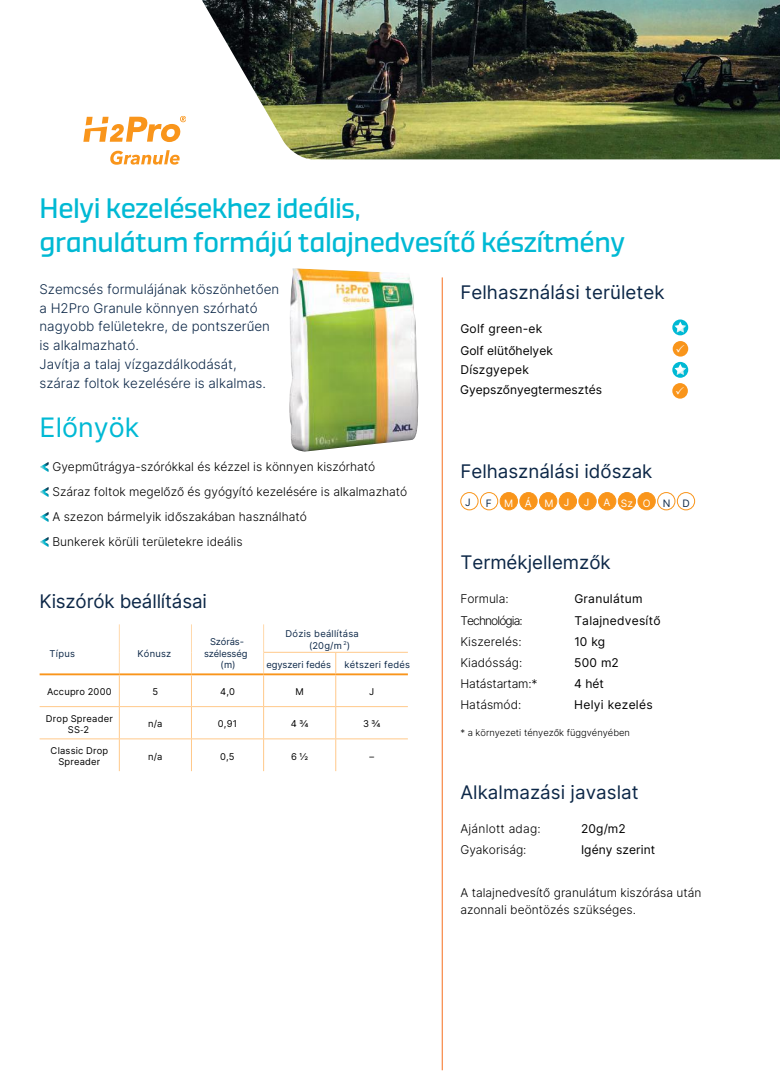
<style>
.page{position:relative;width:780px;height:1088px;background:#fff}
.page>*{position:absolute;margin:0;border:0;box-sizing:border-box;transform-origin:0 0}
.t1{font:28.12px/33.8px "Demo";letter-spacing:-.015em;color:#00b9d4}
.t2{font:26.75px "Inter";color:#00b9d4}
.t3{font:18.75px "Inter";color:#0c2747}
.t4{font:300 13.38px/18.8px "Inter";color:#0c2747}
.t5{font:300 12px/25px "Inter";color:#000}
.t6{font:12px/21.2px "Inter";letter-spacing:.015em;color:#000}
.t7{font:300 12px "Inter";letter-spacing:.02em;color:#000}
.t8{font:300 12px "Inter";letter-spacing:-.075em;color:#000}
.t9{font:10.25px "Inter";letter-spacing:1.13em;color:#fff}
.t10{font:10.25px "Inter";color:#0c2747}
.t11{font:9.38px/11.2px "Inter";letter-spacing:.025em;color:#000;text-align:center}
.t12{font:9.38px/11.2px "Inter";letter-spacing:.025em;color:#0c2747}
.t13{font:300 9.38px "Inter";color:#000}
.t14{font:9.38px/11.2px "Inter";letter-spacing:-.01em;color:#0c2747;text-align:center}
.t15{font:9.38px "Inter";letter-spacing:-.005em;color:#0c2747}
.s1{font-family:"Myriad Pro"}
.s2{color:#0c2747}
</style>
<div class="page">
<svg style="left:40px;top:462px;width:9px;height:10px"></svg>
<svg style="left:40px;top:487px;width:9px;height:10px"></svg>
<svg style="left:40px;top:512px;width:9px;height:10px"></svg>
<svg style="left:40px;top:537px;width:9px;height:10px"></svg>
<div style="left:460px;top:492px;width:18px;height:18px;border:1px solid #f9951b;border-radius:50%"></div>
<div style="left:480px;top:492px;width:18px;height:18px;border:1px solid #f9951b;border-radius:50%"></div>
<div style="left:500px;top:492px;width:17px;height:18px;background:#f9951b;border-radius:50%"></div>
<div style="left:500px;top:492px;width:17px;height:18px;border:1px solid #f9951b;border-radius:50%"></div>
<div style="left:520px;top:492px;width:17px;height:18px;background:#f9951b;border-radius:50%"></div>
<div style="left:519px;top:492px;width:18px;height:18px;border:1px solid #f9951b;border-radius:50%"></div>
<div style="left:539px;top:492px;width:18px;height:18px;background:#f9951b;border-radius:50%"></div>
<div style="left:539px;top:492px;width:18px;height:18px;border:1px solid #f9951b;border-radius:50%"></div>
<div style="left:559px;top:492px;width:17px;height:18px;background:#f9951b;border-radius:50%"></div>
<div style="left:559px;top:492px;width:17px;height:18px;border:1px solid #f9951b;border-radius:50%"></div>
<div style="left:579px;top:492px;width:17px;height:18px;background:#f9951b;border-radius:50%"></div>
<div style="left:578px;top:492px;width:18px;height:18px;border:1px solid #f9951b;border-radius:50%"></div>
<div style="left:598px;top:492px;width:18px;height:18px;background:#f9951b;border-radius:50%"></div>
<div style="left:598px;top:492px;width:18px;height:18px;border:1px solid #f9951b;border-radius:50%"></div>
<div style="left:618px;top:492px;width:17px;height:18px;background:#f9951b;border-radius:50%"></div>
<div style="left:618px;top:492px;width:18px;height:18px;border:1px solid #f9951b;border-radius:50%"></div>
<div style="left:638px;top:492px;width:17px;height:18px;background:#f9951b;border-radius:50%"></div>
<div style="left:637px;top:492px;width:18px;height:18px;border:1px solid #f9951b;border-radius:50%"></div>
<div style="left:657px;top:492px;width:18px;height:18px;border:1px solid #f9951b;border-radius:50%"></div>
<div style="left:677px;top:492px;width:18px;height:18px;border:1px solid #f9951b;border-radius:50%"></div>
<svg style="left:672px;top:319px;width:16px;height:16px"></svg>
<svg style="left:674px;top:322px;width:12px;height:11px"></svg>
<svg style="left:672px;top:341px;width:16px;height:16px"></svg>
<svg style="left:672px;top:362px;width:16px;height:16px"></svg>
<svg style="left:674px;top:364px;width:12px;height:11px"></svg>
<img style="left:289px;top:268px;width:129px;height:184px">
<svg style="left:40px;top:675px;width:368px;height:96px"></svg>
<svg style="left:119px;top:624px;width:1px;height:49px"></svg>
<svg style="left:191px;top:624px;width:1px;height:49px"></svg>
<svg style="left:263px;top:624px;width:1px;height:49px"></svg>
<hr style="left:40px;top:673px;width:79px;height:2px;background:#f9951b">
<hr style="left:119px;top:673px;width:72px;height:2px;background:#f9951b">
<hr style="left:191px;top:673px;width:72px;height:2px;background:#f9951b">
<hr style="left:263px;top:673px;width:73px;height:2px;background:#f9951b">
<hr style="left:336px;top:673px;width:72px;height:2px;background:#f9951b">
<hr style="left:119px;top:675px;width:1px;height:31px;background:#ffc98a">
<hr style="left:191px;top:675px;width:1px;height:31px;background:#ffc98a">
<hr style="left:263px;top:675px;width:1px;height:31px;background:#ffc98a">
<hr style="left:335px;top:675px;width:1px;height:31px;background:#ffc98a">
<hr style="left:40px;top:706px;width:79px;height:1px;background:#ffc98a">
<hr style="left:119px;top:706px;width:72px;height:1px;background:#ffc98a">
<hr style="left:119px;top:707px;width:1px;height:31px;background:#ffc98a">
<hr style="left:191px;top:706px;width:72px;height:1px;background:#ffc98a">
<hr style="left:191px;top:707px;width:1px;height:31px;background:#ffc98a">
<hr style="left:263px;top:706px;width:73px;height:1px;background:#ffc98a">
<hr style="left:263px;top:707px;width:1px;height:31px;background:#ffc98a">
<hr style="left:336px;top:706px;width:72px;height:1px;background:#ffc98a">
<hr style="left:335px;top:707px;width:1px;height:31px;background:#ffc98a">
<hr style="left:40px;top:738px;width:79px;height:1px;background:#ffc98a">
<hr style="left:119px;top:738px;width:72px;height:1px;background:#ffc98a">
<hr style="left:119px;top:739px;width:1px;height:32px;background:#ffc98a">
<hr style="left:191px;top:738px;width:72px;height:1px;background:#ffc98a">
<hr style="left:191px;top:739px;width:1px;height:32px;background:#ffc98a">
<hr style="left:263px;top:738px;width:73px;height:1px;background:#ffc98a">
<hr style="left:263px;top:739px;width:1px;height:32px;background:#ffc98a">
<hr style="left:336px;top:738px;width:72px;height:1px;background:#ffc98a">
<hr style="left:335px;top:739px;width:1px;height:32px;background:#ffc98a">
<hr style="left:264px;top:652px;width:72px;height:1px;background:#ffc98a">
<hr style="left:336px;top:652px;width:72px;height:1px;background:#ffc98a">
<svg style="left:335px;top:652px;width:1px;height:21px"></svg>
<img style="left:202px;top:0;width:578px;height:159px">
<svg style="left:83px;top:116px;width:103px;height:26px"></svg>
<svg style="left:110px;top:150px;width:70px;height:15px"></svg>
<hr style="left:442px;top:277px;width:1px;height:793px;background:#f67020">
<div style="left:672px;top:383px;width:15px;height:16px;background:#f9951b;border-radius:50%"></div>
<svg style="left:676px;top:345px;width:8px;height:8px"></svg>
<h1 class="t1" style="left:40px;top:191px;width:587px">Helyi kezelésekhez ideális,<br>granulátum formájú talajnedvesítő készítmény</h1>
<p class="t4" style="left:40px;top:279px;width:241px">Szemcsés formulájának köszönhetően a H2Pro Granule könnyen szórható nagyobb felületekre, de pontszerűen is alkalmazható.<br>Javítja a talaj vízgazdálkodását, száraz foltok kezelésére is alkalmas.</p>
<h2 class="t2" style="left:40px;top:407px;width:101px">Előnyök</h2>
<p class="t5" style="left:52px;top:454px;width:356px">Gyepműtrágya-szórókkal és kézzel is könnyen kiszórható Száraz foltok megelőző és gyógyító kezelésére is alkalmazható A szezon bármelyik időszakában használható<br>Bunkerek körüli területekre ideális</p>
<h3 class="t3" style="left:40px;top:587px;width:169px">Kiszórók beállításai</h3>
<p class="t12" style="left:50px;top:647px;width:27px">Típus</p>
<p class="t12" style="left:137px;top:647px;width:35px">Kónusz</p>
<p class="t14" style="left:204px;top:636px;width:45px">Szórás&shy;szélesség (m)</p>
<p class="t12" style="left:309px;top:628px;width:51px;text-indent:-24px">Dózis beállítása (20g/m <sup>2</sup>)</p>
<p class="t15" style="left:266px;top:658px;width:66px">egyszeri fedés</p>
<p class="t12" style="left:344px;top:659px;width:67px">kétszeri fedés</p>
<p class="t11" style="left:47px;top:686px;width:66px">Accupro 2000</p>
<p class="t11" style="left:152px;top:686px;width:7px">5</p>
<p class="t11" style="left:220px;top:686px;width:16px">4,0</p>
<p class="t11" style="left:295px;top:686px;width:10px">M</p>
<p class="t11" style="left:369px;top:686px;width:7px">J</p>
<p class="t11" style="left:46px;top:712px;width:68px">Drop Spreader<br>SS<span class="s1">-</span>2</p>
<p class="t11" style="left:148px;top:718px;width:16px">n/a</p>
<p class="t11" style="left:218px;top:718px;width:21px">0,91</p>
<p class="t11" style="left:291px;top:718px;width:19px">4 ¾</p>
<p class="t11" style="left:363px;top:718px;width:19px">3 ¾</p>
<p class="t11" style="left:51px;top:745px;width:59px">Classic Drop<br>Spreader</p>
<p class="t11" style="left:148px;top:750px;width:16px">n/a</p>
<p class="t11" style="left:220px;top:750px;width:16px">0,5</p>
<p class="t11" style="left:291px;top:750px;width:19px">6 ½</p>
<p class="t11" style="left:369px;top:750px;width:6px">–</p>
<h3 class="t3" style="left:460px;top:278px;width:206px">Felhasználási területek</h3>
<p class="t6" style="left:460px;top:318px;width:94px">Golf green-ek<br>Golf elütőhelyek</p>
<p class="t6" style="left:460px;top:359px;width:70px">Díszgyepek</p>
<p class="t6" style="left:460px;top:379px;width:144px">Gyepszőnyegtermesztés</p>
<h3 class="t3" style="left:460px;top:458px;width:193px">Felhasználási időszak</h3>
<p class="t10" style="left:465px;top:495px;width:7px">J</p>
<p class="t9" style="left:485px;top:495px;width:85px"><span class="s2">F</span>MÁ MJ</p>
<p class="t9" style="left:584px;top:495px;width:7px">J</p>
<p class="t9" style="left:603px;top:495px;width:88px">ASz O<span class="s2">ND</span></p>
<h3 class="t3" style="left:460px;top:548px;width:152px">Termékjellemzők</h3>
<p class="t5" style="left:460px;top:586px;width:50px">Formula:</p>
<p class="t6" style="left:574px;top:588px;width:70px">Granulátum</p>
<p class="t8" style="left:460px;top:611px;width:64px">Technológia:</p>
<p class="t6" style="left:574px;top:609px;width:88px">Talajnedvesítő</p>
<p class="t5" style="left:460px;top:628px;width:63px">Kiszerelés:</p>
<p class="t6" style="left:574px;top:630px;width:32px">10 kg</p>
<p class="t5" style="left:460px;top:650px;width:63px">Kiadósság:</p>
<p class="t6" style="left:574px;top:652px;width:46px">500 m2</p>
<p class="t5" style="left:460px;top:671px;width:79px">Hatástartam:*</p>
<p class="t6" style="left:574px;top:673px;width:31px">4 hét</p>
<p class="t5" style="left:460px;top:692px;width:62px">Hatásmód:</p>
<p class="t6" style="left:574px;top:694px;width:80px">Helyi kezelés</p>
<p class="t13" style="left:460px;top:725px;width:171px">* a környezeti tényezők függvényében</p>
<h3 class="t3" style="left:460px;top:778px;width:180px">Alkalmazási javaslat</h3>
<p class="t7" style="left:460px;top:820px;width:82px">Ajánlott adag:</p>
<p class="t6" style="left:581px;top:818px;width:46px">20g/m2</p>
<p class="t5" style="left:460px;top:837px;width:68px">Gyakoriság:</p>
<p class="t6" style="left:581px;top:839px;width:76px">Igény szerint</p>
<p class="t5" style="left:460px;top:883px;width:242px;line-height:17.4px">A talajnedvesítő granulátum kiszórása után azonnali beöntözés szükséges.</p>
</div>
